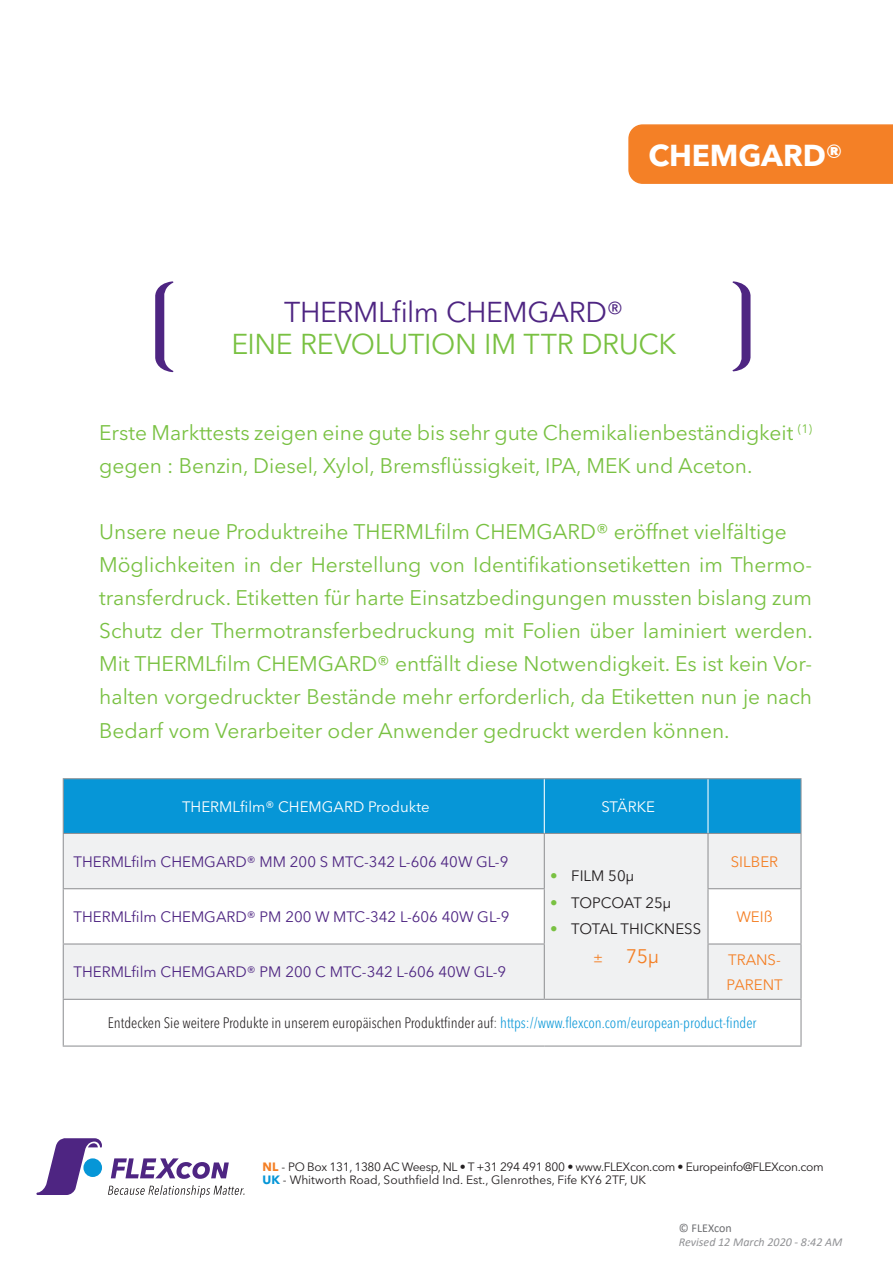
<style>
.page{position:relative;width:893px;height:1263px;background:#fff}
.page>*{position:absolute;margin:0;border:0;box-sizing:border-box;transform-origin:0 0}
.ORANGE_Header{font:700 30px "Avenir Next LT Pro";letter-spacing:-.005em;color:#fff}
.GREEN_Header_BRACKET{font:28.5px "Avenir Next LT Pro";letter-spacing:-.015em;color:#79c142}
.GREEN_Header_BRACKET-2{font:28.5px "Avenir Next LT Pro";letter-spacing:-.01em;color:#4e2582}
.GREEN_TXT_introducti{font:21px/33px "Avenir Next LT Pro";color:#79c142}
.TXT_Table_no_GREEN_B{font:19.5px "Avenir Next LT Pro";color:#f48026}
.BLACK_txt_PRODUCT_Ta{font:15px "Avenir Next LT Pro";color:#4e2582}
.t1{font:300 condensed 15px "Avenir Next LT Pro";color:#231f20}
.t2{font:15px "Avenir Next LT Pro";color:#231f20}
.WHITE_txt_PRODUCT_Ta{font:15px "Avenir Next LT Pro";color:#fff}
.t3{font:15px "Avenir Next LT Pro";color:#f48026}
.t4{font:12px "Avenir Next LT Pro";letter-spacing:-.03em;color:#231f20}
.t5{font:12px "Avenir Next LT Pro";color:#231f20}
.t6{font:italic 12px "Calibri";color:#919295}
.t7{font:12px "Calibri";color:#6c6d70}
.s1{font-weight:500;color:#79c142}
.s2{font-size:15px}
.s3{color:#57585a}
.s4{color:#0696d7}
.s5{font-weight:700;color:#f48026}
.s6{font-weight:700;color:#0696d7}
</style>
<div class="page">
<div style="left:628px;top:124px;width:265px;height:60px;background:#f48026"></div>
<svg style="left:36px;top:1138px;width:66px;height:57px"></svg>
<svg style="left:111px;top:1158px;width:118px;height:21px"></svg>
<div style="left:83px;top:1158px;width:19px;height:19px;background:#0696d7;border-radius:50%"></div>
<svg style="left:108px;top:1185px;width:136px;height:13px"></svg>
<svg style="left:733px;top:281px;width:17px;height:90px"></svg>
<svg style="left:155px;top:281px;width:18px;height:91px"></svg>
<div style="left:64px;top:779px;width:736px;height:54px;background:#0696d7"></div>
<div style="left:64px;top:834px;width:736px;height:55px;background:#f0f1f2"></div>
<svg style="left:64px;top:889px;width:736px;height:110px;fill:#f0f1f2"></svg>
<hr style="left:63px;top:834px;width:1px;height:54px;background:#919295">
<hr style="left:544px;top:834px;width:1px;height:54px;background:#919295">
<hr style="left:707px;top:834px;width:1px;height:54px;background:#919295">
<hr style="left:800px;top:834px;width:1px;height:54px;background:#919295">
<hr style="left:63px;top:888px;width:482px;height:1px;background:#919295">
<hr style="left:63px;top:889px;width:1px;height:54px;background:#919295">
<hr style="left:544px;top:889px;width:1px;height:54px;background:#919295">
<hr style="left:707px;top:888px;width:94px;height:1px;background:#919295">
<hr style="left:707px;top:889px;width:1px;height:54px;background:#919295">
<hr style="left:800px;top:889px;width:1px;height:54px;background:#919295">
<hr style="left:63px;top:943px;width:482px;height:1px;background:#919295">
<hr style="left:63px;top:944px;width:1px;height:55px;background:#919295">
<hr style="left:544px;top:944px;width:1px;height:55px;background:#919295">
<hr style="left:707px;top:943px;width:94px;height:1px;background:#919295">
<hr style="left:707px;top:944px;width:1px;height:55px;background:#919295">
<hr style="left:800px;top:944px;width:1px;height:55px;background:#919295">
<hr style="left:63px;top:999px;width:481px;height:1px;background:#919295">
<hr style="left:63px;top:1000px;width:1px;height:45px;background:#919295">
<hr style="left:544px;top:999px;width:164px;height:1px;background:#919295">
<hr style="left:708px;top:999px;width:93px;height:1px;background:#919295">
<hr style="left:800px;top:1000px;width:1px;height:45px;background:#919295">
<hr style="left:63px;top:1045px;width:481px;height:1px;background:#919295">
<hr style="left:544px;top:1045px;width:164px;height:1px;background:#919295">
<hr style="left:708px;top:1045px;width:93px;height:1px;background:#919295">
<hr style="left:63px;top:778px;width:481px;height:1px;background:#919295">
<hr style="left:63px;top:779px;width:1px;height:54px;background:#919295">
<hr style="left:544px;top:778px;width:164px;height:1px;background:#919295">
<hr style="left:708px;top:778px;width:93px;height:1px;background:#919295">
<hr style="left:800px;top:779px;width:1px;height:54px;background:#919295">
<hr style="left:63px;top:833px;width:481px;height:1px;background:#919295">
<hr style="left:544px;top:833px;width:164px;height:1px;background:#919295">
<hr style="left:708px;top:833px;width:93px;height:1px;background:#919295">
<hr style="left:544px;top:779px;width:1px;height:54px;background:#fff">
<hr style="left:707px;top:779px;width:1px;height:54px;background:#fff">
<p class="ORANGE_Header" style="left:648px;top:137px;width:196px">CHEMGARD®</p>
<p class="GREEN_Header_BRACKET-2" style="left:284px;top:295px;width:341px">THERMLfilm CHEMGARD®</p>
<p class="GREEN_Header_BRACKET" style="left:231px;top:327px;width:447px">EINE REVOLUTION IM TTR DRUCK</p>
<p class="GREEN_TXT_introducti" style="left:99px;top:417px;width:714px">Erste Markttests zeigen eine gute bis sehr gute Chemikalienbeständigkeit <sup>(1) </sup>gegen : Benzin, Diesel, Xylol, Bremsflüssigkeit, IPA, MEK und Aceton.</p>
<p class="GREEN_TXT_introducti" style="left:99px;top:516px;width:689px">Unsere neue Produktreihe THERMLfilm CHEMGARD® eröffnet vielfältige</p>
<p class="GREEN_TXT_introducti" style="left:99px;top:549px;width:715px;text-align:justify">Möglichkeiten in der Herstellung von Identifikationsetiketten im Thermo&shy;transferdruck. Etiketten für harte Einsatzbedingungen mussten bislang zum Schutz der Thermotransferbedruckung mit Folien über laminiert werden.<br>Mit THERMLfilm CHEMGARD® entfällt diese Notwendigkeit. Es ist kein Vor&shy;halten vorgedruckter Bestände mehr erforderlich, da Etiketten nun je nach Bedarf vom Verarbeiter oder Anwender gedruckt werden können.</p>
<p class="WHITE_txt_PRODUCT_Ta" style="left:182px;top:797px;width:249px">THERMLfilm® CHEMGARD Produkte</p>
<p class="WHITE_txt_PRODUCT_Ta" style="left:601px;top:797px;width:55px">STÄRKE</p>
<p class="BLACK_txt_PRODUCT_Ta" style="left:74px;top:852px;width:436px">THERMLfilm CHEMGARD® MM 200 S MTC-342 L-606 40W GL-9</p>
<p class="t3" style="left:731px;top:852px;width:49px">SILBER</p>
<p class="t2" style="left:550px;top:867px;width:85px"><span class="s1">•</span> FILM 50µ</p>
<p class="t2" style="left:550px;top:894px;width:122px"><span class="s1">•</span> TOPCOAT 25µ</p>
<p class="t2" style="left:550px;top:920px;width:152px"><span class="s1">•</span> TOTAL THICKNESS</p>
<p class="TXT_Table_no_GREEN_B" style="left:593px;top:944px;width:67px"><span class="s2">±</span> 75µ</p>
<p class="BLACK_txt_PRODUCT_Ta" style="left:74px;top:908px;width:438px">THERMLfilm CHEMGARD® PM 200 W MTC-342 L-606 40W GL-9</p>
<p class="t3" style="left:736px;top:908px;width:38px">WEIß</p>
<p class="t3" style="left:728px;top:951px;width:54px">TRANS-</p>
<p class="t3" style="left:727px;top:975px;width:58px">PARENT</p>
<p class="t1" style="left:108px;top:1014px;width:650px">Entdecken Sie weitere Produkte in unserem europäischen Produktfinder auf<span class="s3">:</span> <span class="s4">https://www.flexcon.com/european-product-finder</span></p>
<p class="BLACK_txt_PRODUCT_Ta" style="left:74px;top:963px;width:434px">THERMLfilm CHEMGARD® PM 200 C MTC-342 L-606 40W GL-9</p>
<p class="t4" style="left:263px;top:1159px;width:563px"><span class="s5">NL</span> - PO Box 131, 1380 AC Weesp, NL • T +31 294 491 800 • www.FLEXcon.com • Europeinfo@FLEXcon.com</p>
<p class="t5" style="left:263px;top:1173px;width:385px"><span class="s6">UK</span> - Whitworth Road, Southfield Ind. Est., Glenrothes, Fife KY6 2TF, UK</p>
<p class="t7" style="left:679px;top:1219px;width:54px">© FLEXcon</p>
<p class="t6" style="left:679px;top:1234px;width:165px">Revised 12 March 2020 - 8:42 AM</p>
</div>
